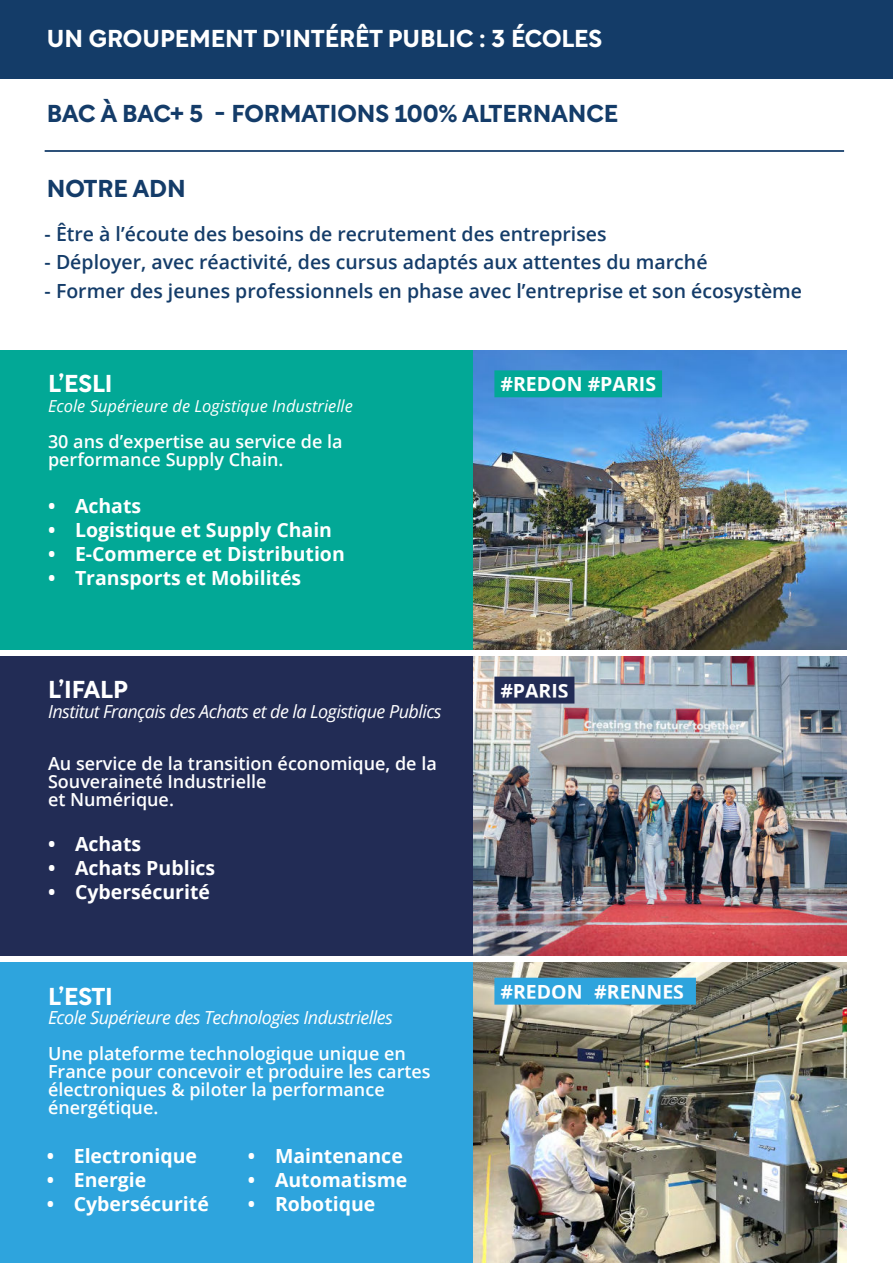
<style>
.page{position:relative;width:893px;height:1263px;background:#fff}
.page>*{position:absolute;margin:0;border:0;box-sizing:border-box;transform-origin:0 0}
.t1{font:24px "Rotunda Variable";color:#fff}
.t2{font:24px "Rotunda Variable";color:#143c69}
.t3{font:700 19.5px "Open Sans";color:#fff}
.t4{font:600 19.5px "Open Sans";color:#143c69}
.t5{font:600 18px/18px "Open Sans";color:#fff}
.t6{font:italic 18px "Open Sans";letter-spacing:-.03em;color:#fff}
.t7{font:italic 16.5px "Open Sans";color:#fff}
</style>
<div class="page">
<div style="left:0;top:350px;width:473px;height:300px;background:#02a896"></div>
<div style="left:0;top:0;width:893px;height:78px;background:#143c68"></div>
<img style="left:473px;top:350px;width:373px;height:300px">
<div style="left:497px;top:373px;width:162px;height:21px;background:#02a896"></div>
<div style="left:494px;top:370px;width:168px;height:27px;border:6px solid #02a896"></div>
<hr style="left:45px;top:150px;width:799px;height:2px;background:#143c69">
<div style="left:0;top:656px;width:473px;height:300px;background:#222c55"></div>
<img style="left:473px;top:656px;width:373px;height:300px">
<div style="left:497px;top:680px;width:74px;height:20px;background:#222c55"></div>
<div style="left:494px;top:677px;width:80px;height:26px;border:6px solid #222c55"></div>
<div style="left:0;top:962px;width:473px;height:301px;background:#2ea4dd"></div>
<img style="left:473px;top:962px;width:373px;height:301px">
<div style="left:497px;top:981px;width:89px;height:20px;background:#2ea4dd"></div>
<div style="left:494px;top:978px;width:95px;height:26px;border:6px solid #2ea4dd"></div>
<div style="left:591px;top:981px;width:102px;height:20px;background:#2ea4dd"></div>
<div style="left:588px;top:978px;width:108px;height:26px;border:6px solid #2ea4dd"></div>
<h1 class="t1" style="left:47px;top:25px;width:557px">UN GROUPEMENT D'INTÉRÊT PUBLIC : 3 ÉCOLES</h1>
<h1 class="t2" style="left:47px;top:100px;width:573px">BAC À BAC+ 5 - FORMATIONS 100% ALTERNANCE</h1>
<h1 class="t2" style="left:47px;top:174px;width:140px">NOTRE ADN</h1>
<p class="t4" style="left:45px;top:226px;width:563px">- Être à l’écoute des besoins de recrutement des entreprises</p>
<p class="t4" style="left:45px;top:254px;width:664px">- Déployer, avec réactivité, des cursus adaptés aux attentes du marché</p>
<p class="t4" style="left:45px;top:283px;width:759px">- Former des jeunes professionnels en phase avec l’entreprise et son écosystème</p>
<h1 class="t1" style="left:48px;top:370px;width:66px">L’ESLI</h1>
<p class="t3" style="left:500px;top:376px;width:157px">#REDON #PARIS</p>
<p class="t7" style="left:48px;top:399px;width:306px">Ecole Supérieure de Logistique Industrielle</p>
<p class="t5" style="left:48px;top:434px;width:296px">30 ans d’expertise au service de la performance Supply Chain.</p>
<p class="t3" style="left:48px;top:498px;width:95px">• Achats</p>
<p class="t3" style="left:48px;top:522px;width:286px">• Logistique et Supply Chain</p>
<p class="t3" style="left:48px;top:546px;width:298px">• E-Commerce et Distribution</p>
<p class="t3" style="left:48px;top:570px;width:255px">• Transports et Mobilités</p>
<h1 class="t1" style="left:48px;top:676px;width:81px">L’IFALP</h1>
<p class="t3" style="left:500px;top:683px;width:70px">#PARIS</p>
<p class="t6" style="left:48px;top:704px;width:395px">Institut Français des Achats et de la Logistique Publics</p>
<p class="t5" style="left:48px;top:756px;width:390px">Au service de la transition économique, de la<br>Souveraineté Industrielle<br>et Numérique.</p>
<p class="t3" style="left:48px;top:836px;width:95px">• Achats</p>
<p class="t3" style="left:48px;top:860px;width:169px">• Achats Publics</p>
<p class="t3" style="left:48px;top:884px;width:164px">• Cybersécurité</p>
<h1 class="t1" style="left:48px;top:982px;width:66px">L’ESTI</h1>
<p class="t3" style="left:500px;top:984px;width:84px">#REDON</p>
<p class="t6" style="left:48px;top:1010px;width:346px">Ecole Supérieure des Technologies Industrielles</p>
<p class="t5" style="left:48px;top:1046px;width:384px">Une plateforme technologique unique en France pour concevoir et produire les cartes électroniques &amp; piloter la performance énergétique.</p>
<p class="t3" style="left:47px;top:1148px;width:152px">• Electronique</p>
<p class="t3" style="left:47px;top:1172px;width:101px">• Energie</p>
<p class="t3" style="left:47px;top:1196px;width:164px">• Cybersécurité</p>
<p class="t3" style="left:248px;top:1148px;width:156px">• Maintenance</p>
<p class="t3" style="left:248px;top:1172px;width:161px">• Automatisme</p>
<p class="t3" style="left:248px;top:1196px;width:129px">• Robotique</p>
<p class="t3" style="left:594px;top:984px;width:91px">#RENNES</p>
</div>
